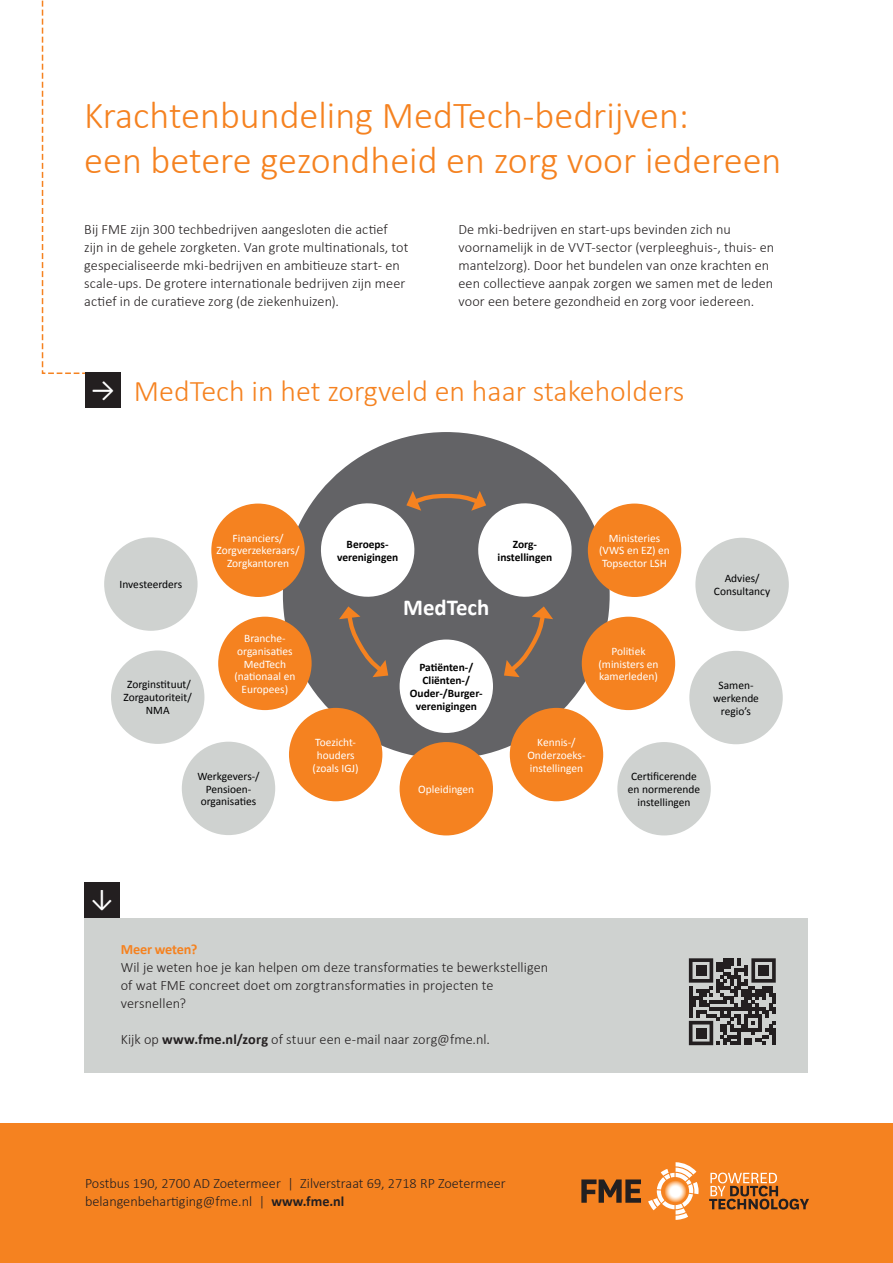
<style>
.page{position:relative;width:893px;height:1263px;background:#fff}
.page>*{position:absolute;margin:0;border:0;box-sizing:border-box;transform-origin:0 0}
.HOOFDKOP_ORANJE_44pt{font:300 38.25px/45px "Calibri";color:#f58220}
.HOOFDKOP_ORANJE_44pt-2{font:300 30px "Calibri";color:#f58220}
.Body{font:26.85px "Calibri";color:#fff}
.INTRO_14PT{font:700 22.8px "Calibri";color:#fff}
.BODY{font:300 14.25px/18px "Calibri";color:#231f20}
.Body-2{font:300 14.25px "Calibri";color:#231f20}
.BODY-2{font:700 14.25px "Calibri";letter-spacing:-.015em;color:#f58220}
.INTRO_14PT-2{font:11.4px/12.9px "Calibri";color:#fff;text-align:center}
.INTRO_14PT-3{font:11.4px/12.9px "Calibri";color:#000001;text-align:center}
.INTRO_14PT-4{font:700 11.4px/12.9px "Calibri";color:#000001;text-align:center}
.s1{font-weight:700}
</style>
<div class="page">
<div style="left:0;top:1124px;width:893px;height:139px;background:#f58220"></div>
<div style="left:84px;top:918px;width:724px;height:154px;background:#cfd2d0"></div>
<svg style="left:689px;top:958px;width:87px;height:87px"></svg>
<div style="left:696px;top:965px;width:10px;height:11px;background:#231f20"></div>
<div style="left:758px;top:965px;width:11px;height:11px;background:#231f20"></div>
<div style="left:696px;top:1028px;width:10px;height:10px;background:#231f20"></div>
<div style="left:283px;top:432px;width:327px;height:327px;background:#636366;border-radius:50%"></div>
<div style="left:400px;top:639px;width:93px;height:94px;background:#fff;border-radius:50%"></div>
<svg style="left:314px;top:491px;width:264px;height:186px"></svg>
<div style="left:400px;top:742px;width:93px;height:93px;background:#f58220;border-radius:50%"></div>
<div style="left:289px;top:708px;width:93px;height:93px;background:#f58220;border-radius:50%"></div>
<div style="left:510px;top:708px;width:93px;height:93px;background:#f58220;border-radius:50%"></div>
<div style="left:617px;top:742px;width:94px;height:93px;background:#cfd2d0;border-radius:50%"></div>
<div style="left:218px;top:617px;width:94px;height:93px;background:#f58220;border-radius:50%"></div>
<div style="left:582px;top:617px;width:93px;height:93px;background:#f58220;border-radius:50%"></div>
<div style="left:689px;top:651px;width:94px;height:93px;background:#cfd2d0;border-radius:50%"></div>
<div style="left:211px;top:503px;width:94px;height:94px;background:#f58220;border-radius:50%"></div>
<div style="left:588px;top:503px;width:93px;height:94px;background:#f58220;border-radius:50%"></div>
<div style="left:695px;top:538px;width:94px;height:93px;background:#cfd2d0;border-radius:50%"></div>
<div style="left:182px;top:742px;width:93px;height:93px;background:#cfd2d0;border-radius:50%"></div>
<div style="left:111px;top:650px;width:93px;height:94px;background:#cfd2d0;border-radius:50%"></div>
<div style="left:104px;top:537px;width:94px;height:94px;background:#cfd2d0;border-radius:50%"></div>
<svg style="left:41px;top:0;width:44px;height:374px"></svg>
<div style="left:85px;top:372px;width:36px;height:36px;background:#231f20"></div>
<div style="left:84px;top:882px;width:36px;height:36px;background:#231f20"></div>
<svg style="left:709px;top:1172px;width:100px;height:37px"></svg>
<svg style="left:648px;top:1162px;width:51px;height:58px"></svg>
<svg style="left:581px;top:1179px;width:60px;height:24px"></svg>
<p class="HOOFDKOP_ORANJE_44pt" style="left:84px;top:92px;width:699px">Krachtenbundeling MedTech-bedrijven:<br>een betere gezondheid en zorg voor iedereen</p>
<p class="BODY" style="left:84px;top:220px;width:326px">Bij FME zijn 300 techbedrijven aangesloten die actief zijn in de gehele zorgketen. Van grote multinationals, tot gespecialiseerde mki-bedrijven en ambitieuze start- en scale-ups. De grotere internationale bedrijven zijn meer actief in de curatieve zorg (de ziekenhuizen).</p>
<p class="BODY" style="left:458px;top:220px;width:317px">De mki-bedrijven en start-ups bevinden zich nu voornamelijk in de VVT-sector (verpleeghuis-, thuis- en mantelzorg). Door het bundelen van onze krachten en een collectieve aanpak zorgen we samen met de leden voor een betere gezondheid en zorg voor iedereen.</p>
<p class="Body" style="left:91px;top:371px;width:26px">→</p>
<p class="HOOFDKOP_ORANJE_44pt-2" style="left:134px;top:372px;width:552px">MedTech in het zorgveld en haar stakeholders</p>
<p class="INTRO_14PT-3" style="left:120px;top:578px;width:64px">Investeerders</p>
<p class="INTRO_14PT-3" style="left:127px;top:678px;width:65px">Zorginstituut/</p>
<p class="INTRO_14PT-3" style="left:124px;top:691px;width:70px">Zorgautoriteit/</p>
<p class="INTRO_14PT-3" style="left:146px;top:704px;width:25px">NMA</p>
<p class="INTRO_14PT-2" style="left:232px;top:531px;width:53px">Financiers/</p>
<p class="INTRO_14PT-2" style="left:217px;top:544px;width:84px">Zorgverzekeraars/<br>Zorgkantoren</p>
<p class="INTRO_14PT-2" style="left:244px;top:631px;width:43px">Branche-</p>
<p class="INTRO_14PT-2" style="left:237px;top:644px;width:57px">organisaties</p>
<p class="INTRO_14PT-2" style="left:234px;top:657px;width:62px">MedTech (nationaal en<br>Europees)</p>
<p class="INTRO_14PT-3" style="left:197px;top:769px;width:64px">Werkgevers-/<br>Pensioen-</p>
<p class="INTRO_14PT-3" style="left:201px;top:795px;width:57px">organisaties</p>
<p class="INTRO_14PT-4" style="left:347px;top:537px;width:44px">Beroeps-</p>
<p class="INTRO_14PT-4" style="left:337px;top:550px;width:63px">verenigingen</p>
<p class="INTRO_14PT-4" style="left:513px;top:537px;width:26px">Zorg-</p>
<p class="INTRO_14PT-4" style="left:498px;top:550px;width:56px">instellingen</p>
<p class="INTRO_14PT" style="left:403px;top:591px;width:88px">MedTech</p>
<p class="INTRO_14PT-2" style="left:315px;top:735px;width:42px">Toezicht-</p>
<p class="INTRO_14PT-2" style="left:317px;top:748px;width:39px">houders</p>
<p class="INTRO_14PT-2" style="left:313px;top:761px;width:48px">(zoals IGJ)</p>
<p class="INTRO_14PT-4" style="left:419px;top:660px;width:55px">Patiënten-/</p>
<p class="INTRO_14PT-4" style="left:410px;top:673px;width:74px">Cliënten-/<br>Ouder-/Burger-</p>
<p class="INTRO_14PT-4" style="left:416px;top:699px;width:63px">verenigingen</p>
<p class="INTRO_14PT-2" style="left:418px;top:782px;width:58px">Opleidingen</p>
<p class="INTRO_14PT-2" style="left:537px;top:735px;width:40px">Kennis-/</p>
<p class="INTRO_14PT-2" style="left:527px;top:748px;width:60px">Onderzoeks-</p>
<p class="INTRO_14PT-2" style="left:530px;top:761px;width:55px">instellingen</p>
<p class="INTRO_14PT-2" style="left:609px;top:531px;width:53px">Ministeries</p>
<p class="INTRO_14PT-2" style="left:599px;top:544px;width:72px;text-align:left">(VWS en EZ) en<br>Topsector LSH</p>
<p class="INTRO_14PT-2" style="left:611px;top:644px;width:36px">Politiek</p>
<p class="INTRO_14PT-2" style="left:598px;top:657px;width:62px;text-align:left">(ministers en kamerleden)</p>
<p class="INTRO_14PT-3" style="left:725px;top:572px;width:36px">Advies/</p>
<p class="INTRO_14PT-3" style="left:714px;top:584px;width:58px">Consultancy</p>
<p class="INTRO_14PT-3" style="left:718px;top:678px;width:36px">Samen-</p>
<p class="INTRO_14PT-3" style="left:713px;top:691px;width:47px">werkende</p>
<p class="INTRO_14PT-3" style="left:721px;top:704px;width:32px">regio’s</p>
<p class="INTRO_14PT-3" style="left:628px;top:769px;width:74px">Certificerende en normerende instellingen</p>
<p class="Body" style="left:121px;top:888px;width:26px;rotate:90deg">→</p>
<p class="BODY-2" style="left:121px;top:939px;width:78px">Meer weten?</p>
<p class="BODY" style="left:121px;top:958px;width:429px">Wil je weten hoe je kan helpen om deze transformaties te bewerkstelligen of wat FME concreet doet om zorgtransformaties in projecten te versnellen?</p>
<p class="BODY" style="left:121px;top:1030px;width:371px">Kijk op <span class="s1">www.fme.nl/zorg</span> of stuur een e-mail naar zorg@fme.nl.</p>
<p class="Body-2" style="left:85px;top:1174px;width:422px">Postbus 190, 2700 AD Zoetermeer | Zilverstraat 69, 2718 RP Zoetermeer</p>
<p class="Body-2" style="left:85px;top:1192px;width:261px">belangenbehartiging@fme.nl | <span class="s1">www.fme.nl</span></p>
</div>
